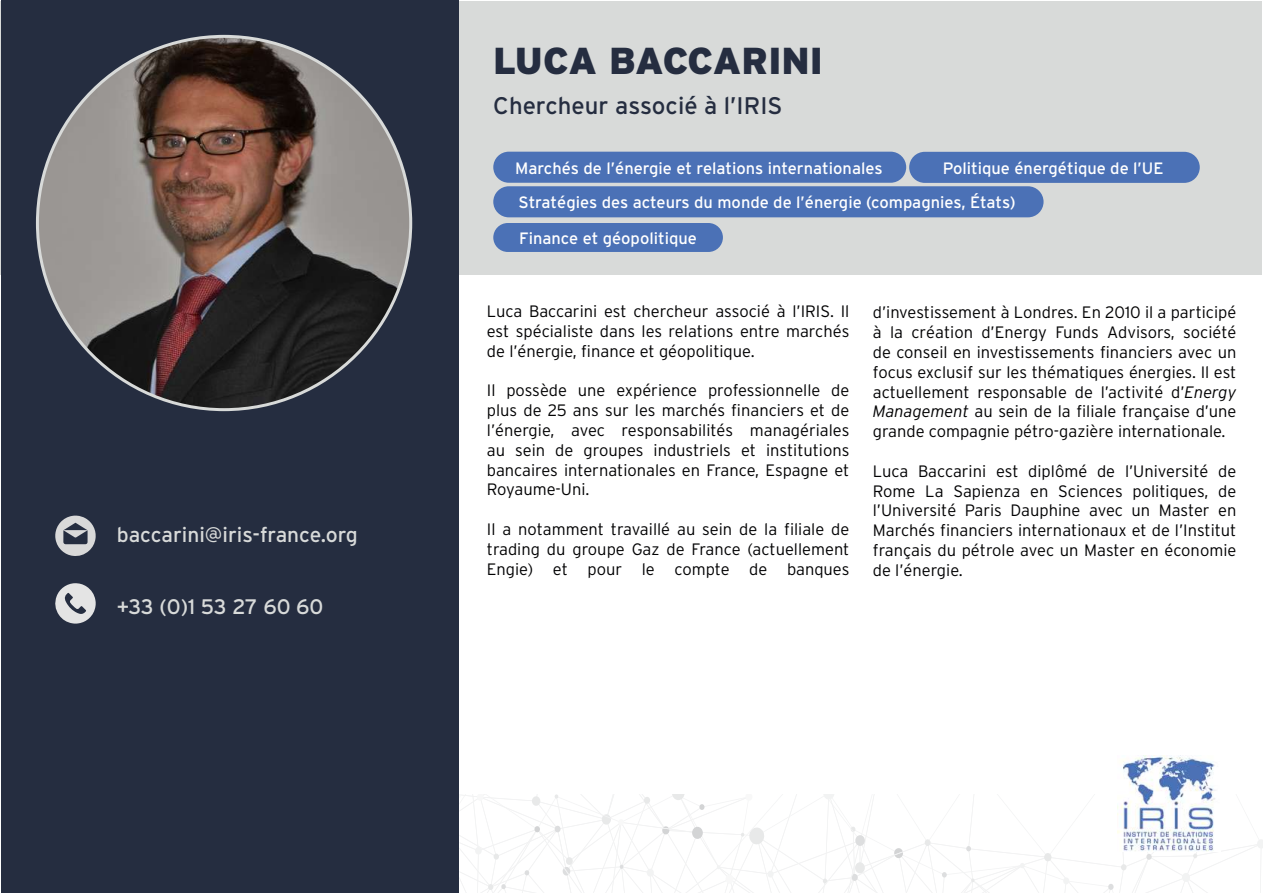
<style>
.page{position:relative;width:1263px;height:893px;background:#fff}
.page>*{position:absolute;margin:0;border:0;box-sizing:border-box;transform-origin:0 0}
.t1{font:900 37.5px "Interstate";letter-spacing:-.01em;color:#252d40}
.t2{font:24px "Interstate";color:#252d40}
.t3{font:21px "Interstate";color:#d8dad9}
.t4{font:300 16.5px/19.8px "Interstate";color:#020203;text-align:justify}
.t5{font:16.5px/34.7px "Interstate";color:#fff}
.s1{font-style:italic}
</style>
<div class="page">
<div style="left:1px;top:1px;width:1261px;height:273px;background:#d8dad9"></div>
<div style="left:1px;top:0;width:457px;height:892px;background:#252d40"></div>
<svg style="left:459px;top:794px;width:804px;height:99px"></svg>
<img style="left:1117px;top:755px;width:103px;height:96px">
<img style="left:37px;top:36px;width:374px;height:374px;border-radius:187px">
<div style="left:493px;top:152px;width:413px;height:31px;background:#4b71b6;border-radius:16px"></div>
<div style="left:493px;top:186px;width:550px;height:31px;background:#4b71b6;border-radius:16px"></div>
<div style="left:909px;top:152px;width:291px;height:31px;background:#4b71b6;border-radius:16px"></div>
<div style="left:493px;top:223px;width:230px;height:29px;background:#4b71b6;border-radius:14px"></div>
<svg style="left:55px;top:583px;width:41px;height:41px"></svg>
<svg style="left:55px;top:516px;width:41px;height:40px"></svg>
<p class="t3" style="left:117px;top:523px;width:242px">baccarini@iris-france.org</p>
<p class="t3" style="left:117px;top:594px;width:208px">+33 (0)1 53 27 60 60</p>
<h1 class="t1" style="left:493px;top:39px;width:331px">LUCA BACCARINI</h1>
<h2 class="t2" style="left:493px;top:92px;width:291px">Chercheur associé à l’IRIS</h2>
<p class="t5" style="left:515px;top:151px;width:502px">Marchés de l’énergie et relations internationales<br>Stratégies des acteurs du monde de l’énergie (compagnies, États)</p>
<p class="t5" style="left:943px;top:151px;width:222px">Politique énergétique de l’UE</p>
<p class="t5" style="left:519px;top:221px;width:179px">Finance et géopolitique</p>
<p class="t4" style="left:487px;top:301px;width:364px">Luca Baccarini est chercheur associé à l’IRIS. Il est spécialiste dans les relations entre marchés de l’énergie, finance et géopolitique.</p>
<p class="t4" style="left:487px;top:381px;width:364px">Il possède une expérience professionnelle de plus de 25 ans sur les marchés financiers et de l’énergie, avec responsabilités managériales au sein de groupes industriels et institutions bancaires internationales en France, Espagne et Royaume-Uni.</p>
<p class="t4" style="left:487px;top:519px;width:364px">Il a notamment travaillé au sein de la filiale de trading du groupe Gaz de France (actuellement Engie) et pour le compte de banques</p>
<p class="t4" style="left:873px;top:302px;width:365px">d’investissement à Londres. En 2010 il a participé à la création d’Energy Funds Advisors, société de conseil en investissements financiers avec un focus exclusif sur les thématiques énergies. Il est actuellement responsable de l’activité d’<span class="s1">Energy Management</span> au sein de la filiale française d’une grande compagnie pétro-gazière internationale.</p>
<p class="t4" style="left:873px;top:461px;width:365px">Luca Baccarini est diplômé de l’Université de Rome La Sapienza en Sciences politiques, de l’Université Paris Dauphine avec un Master en Marchés financiers internationaux et de l’Institut français du pétrole avec un Master en économie de l’énergie.</p>
</div>
